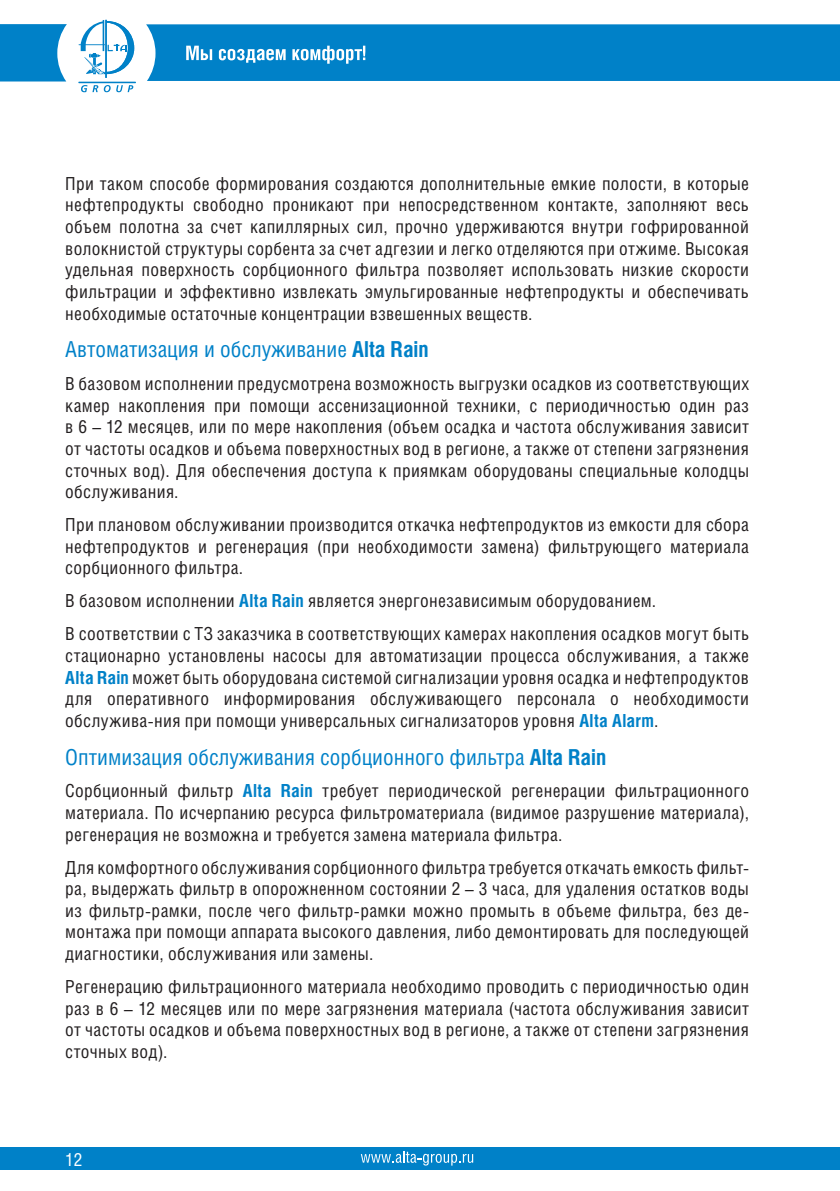
<style>
.page{position:relative;width:840px;height:1191px;background:#fff}
.page>*{position:absolute;margin:0;border:0;box-sizing:border-box;transform-origin:0 0}
.t1{font:22px "Helios Cond";color:#0081c8}
.t2{font:18px/21.6px "Helios Cond";letter-spacing:.02em;color:#231f20;text-align:justify}
.t3{font:18px "Helios Cond";color:#fff}
.s1{font-weight:700}
.s2{font-weight:700;color:#0081c8}
</style>
<div class="page">
<svg style="left:0;top:24px;width:67px;height:57px"></svg>
<div style="left:146px;top:24px;width:693px;height:57px;background:#0081c8"></div>
<div style="left:0;top:1147px;width:839px;height:23px;background:#0081c8"></div>
<svg style="left:360px;top:1151px;width:113px;height:14px"></svg>
<svg style="left:78px;top:20px;width:56px;height:58px"></svg>
<hr style="left:78px;top:82px;width:58px;height:1px;background:#0081c8">
<svg style="left:81px;top:85px;width:52px;height:7px"></svg>
<p class="t2" style="left:65px;top:172px;width:685px">При таком способе формирования создаются дополнительные емкие полости, в которые нефтепродукты свободно проникают при непосредственном контакте, заполняют весь объем полотна за счет капиллярных сил, прочно удерживаются внутри гофрированной волокнистой структуры сорбента за счет адгезии и легко отделяются при отжиме. Высокая удельная поверхность сорбционного фильтра позволяет использовать низкие скорости фильтрации и эффективно извлекать эмульгированные нефтепродукты и обеспечивать необходимые остаточные концентрации взвешенных веществ.</p>
<p class="t1" style="left:65px;top:336px;width:364px">Автоматизация и обслуживание <span class="s1">Alta Rain</span></p>
<p class="t2" style="left:65px;top:373px;width:685px">В базовом исполнении предусмотрена возможность выгрузки осадков из соответствующих камер накопления при помощи ассенизационной техники, с периодичностью один раз в 6 – 12 месяцев, или по мере накопления (объем осадка и частота обслуживания зависит от частоты осадков и объема поверхностных вод в регионе, а также от степени загрязнения сточных вод). Для обеспечения доступа к приямкам оборудованы специальные колодцы обслуживания.</p>
<p class="t2" style="left:65px;top:513px;width:685px">При плановом обслуживании производится откачка нефтепродуктов из емкости для сбора нефтепродуктов и регенерация (при необходимости замена) фильтрующего материала сорбционного фильтра.</p>
<p class="t2" style="left:65px;top:590px;width:592px">В базовом исполнении <span class="s2">Alta Rain</span> является энергонезависимым оборудованием.</p>
<p class="t2" style="left:65px;top:623px;width:685px">В соответствии с ТЗ заказчика в соответствующих камерах накопления осадков могут быть стационарно установлены насосы для автоматизации процесса обслуживания, а также <span class="s2">Alta Rain</span> может быть оборудована системой сигнализации уровня осадка и нефтепродуктов для оперативного информирования обслуживающего персонала о необходимости обслужива-ния при помощи универсальных сигнализаторов уровня <span class="s2">Alta Alarm</span>.</p>
<p class="t1" style="left:65px;top:743px;width:542px">Оптимизация обслуживания сорбционного фильтра <span class="s1">Alta Rain</span></p>
<p class="t2" style="left:65px;top:780px;width:685px">Сорбционный фильтр <span class="s2">Alta Rain</span> требует периодической регенерации фильтрационного материала. По исчерпанию ресурса фильтроматериала (видимое разрушение материала), регенерация не возможна и требуется замена материала фильтра.</p>
<p class="t2" style="left:65px;top:856px;width:685px">Для комфортного обслуживания сорбционного фильтра требуется откачать емкость фильт&shy;ра, выдержать фильтр в опорожненном состоянии 2 – 3 часа, для удаления остатков воды из фильтр-рамки, после чего фильтр-рамки можно промыть в объеме фильтра, без де&shy;монтажа при помощи аппарата высокого давления, либо демонтировать для последующей диагностики, обслуживания или замены.</p>
<p class="t2" style="left:65px;top:975px;width:685px">Регенерацию фильтрационного материала необходимо проводить с периодичностью один раз в 6 – 12 месяцев или по мере загрязнения материала (частота обслуживания зависит от частоты осадков и объема поверхностных вод в регионе, а также от степени загрязнения сточных вод).</p>
<p class="t3" style="left:65px;top:1148px;width:19px">12</p>
</div>
